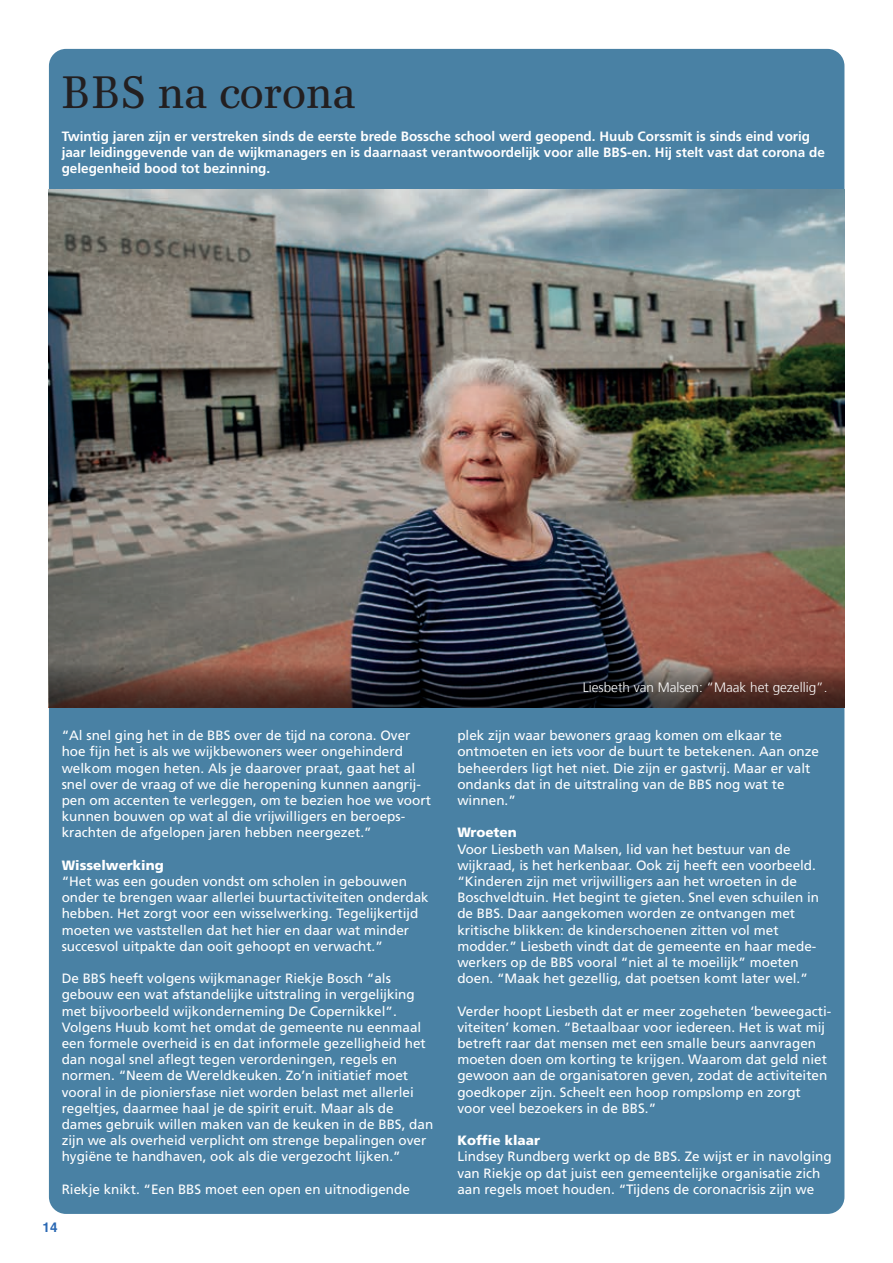
<style>
.page{position:relative;width:893px;height:1263px;background:#fff}
.page>*{position:absolute;margin:0;border:0;box-sizing:border-box;transform-origin:0 0}
.t1{font:45px "Franklin Antiqua BQ";color:#231f20}
.t2{font:13.5px/16.2px "Frutiger LT Com";color:#fff}
.t3{font:700 13.5px/16.2px "Frutiger LT Com";color:#fff}
.t4{font:300 13.5px "Frutiger LT Com";color:#fff}
.t5{font:900 13.5px "Frutiger LT Com";color:#fff}
.t6{font:700 13.5px "Helvetica";color:#2a68b3}
</style>
<div class="page">
<div style="left:49px;top:49px;width:795px;height:1165px;background:#4981a4;border-radius:17px"></div>
<img style="left:49px;top:189px;width:795px;height:470px">
<svg style="left:49px;top:659px;width:795px;height:49px;background:#473330"></svg>
<h1 class="t1" style="left:62px;top:68px;width:295px">BBS na corona</h1>
<p class="t3" style="left:62px;top:128px;width:764px">Twintig jaren zijn er verstreken sinds de eerste brede Bossche school werd geopend. Huub Corssmit is sinds eind vorig jaar leidinggevende van de wijkmanagers en is daarnaast verantwoordelijk voor alle BBS-en. Hij stelt vast dat corona de gelegenheid bood tot bezinning.</p>
<p class="t2" style="left:62px;top:728px;width:371px">“Al snel ging het in de BBS over de tijd na corona. Over hoe fijn het is als we wijkbewoners weer ongehinderd welkom mogen heten. Als je daarover praat, gaat het al snel over de vraag of we die heropening kunnen aangrij&shy;pen om accenten te verleggen, om te bezien hoe we voort kunnen bouwen op wat al die vrijwilligers en beroeps&shy;krachten de afgelopen jaren hebben neergezet.”</p>
<p class="t5" style="left:62px;top:857px;width:104px">Wisselwerking</p>
<p class="t2" style="left:62px;top:873px;width:368px">“Het was een gouden vondst om scholen in gebouwen onder te brengen waar allerlei buurtactiviteiten onderdak hebben. Het zorgt voor een wisselwerking. Tegelijkertijd moeten we vaststellen dat het hier en daar wat minder succesvol uitpakte dan ooit gehoopt en verwacht.”</p>
<p class="t2" style="left:62px;top:971px;width:373px">De BBS heeft volgens wijkmanager Riekje Bosch “als gebouw een wat afstandelijke uitstraling in vergelijking met bijvoorbeeld wijkonderneming De Copernikkel”.<br>Volgens Huub komt het omdat de gemeente nu eenmaal een formele overheid is en dat informele gezelligheid het dan nogal snel aflegt tegen verordeningen, regels en normen. “Neem de Wereldkeuken. Zo’n initiatief moet vooral in de pioniersfase niet worden belast met allerlei regeltjes, daarmee haal je de spirit eruit. Maar als de dames gebruik willen maken van de keuken in de BBS, dan zijn we als overheid verplicht om strenge bepalingen over hygiëne te handhaven, ook als die vergezocht lijken.”</p>
<p class="t2" style="left:62px;top:1181px;width:350px">Riekje knikt. “Een BBS moet een open en uitnodigende</p>
<p class="t6" style="left:43px;top:1216px;width:17px">14</p>
<p class="t4" style="left:582px;top:679px;width:246px">Liesbeth van Malsen: “Maak het gezellig”.</p>
<p class="t2" style="left:457px;top:728px;width:363px">plek zijn waar bewoners graag komen om elkaar te ontmoeten en iets voor de buurt te betekenen. Aan onze beheerders ligt het niet. Die zijn er gastvrij. Maar er valt ondanks dat in de uitstraling van de BBS nog wat te winnen.”</p>
<p class="t5" style="left:457px;top:825px;width:61px">Wroeten</p>
<p class="t2" style="left:457px;top:841px;width:363px">Voor Liesbeth van Malsen, lid van het bestuur van de wijkraad, is het herkenbaar. Ook zij heeft een voorbeeld. “Kinderen zijn met vrijwilligers aan het wroeten in de Boschveldtuin. Het begint te gieten. Snel even schuilen in de BBS. Daar aangekomen worden ze ontvangen met kritische blikken: de kinderschoenen zitten vol met modder.” Liesbeth vindt dat de gemeente en haar mede&shy;werkers op de BBS vooral “niet al te moeilijk” moeten doen. “Maak het gezellig, dat poetsen komt later wel.”</p>
<p class="t2" style="left:457px;top:1003px;width:375px">Verder hoopt Liesbeth dat er meer zogeheten ‘beweegacti&shy;viteiten’ komen. “Betaalbaar voor iedereen. Het is wat mij betreft raar dat mensen met een smalle beurs aanvragen moeten doen om korting te krijgen. Waarom dat geld niet gewoon aan de organisatoren geven, zodat de activiteiten goedkoper zijn. Scheelt een hoop rompslomp en zorgt voor veel bezoekers in de BBS.”</p>
<p class="t5" style="left:457px;top:1132px;width:84px">Koffie klaar</p>
<p class="t2" style="left:457px;top:1149px;width:376px">Lindsey Rundberg werkt op de BBS. Ze wijst er in navolging van Riekje op dat juist een gemeentelijke organisatie zich aan regels moet houden. “Tijdens de coronacrisis zijn we</p>
</div>
